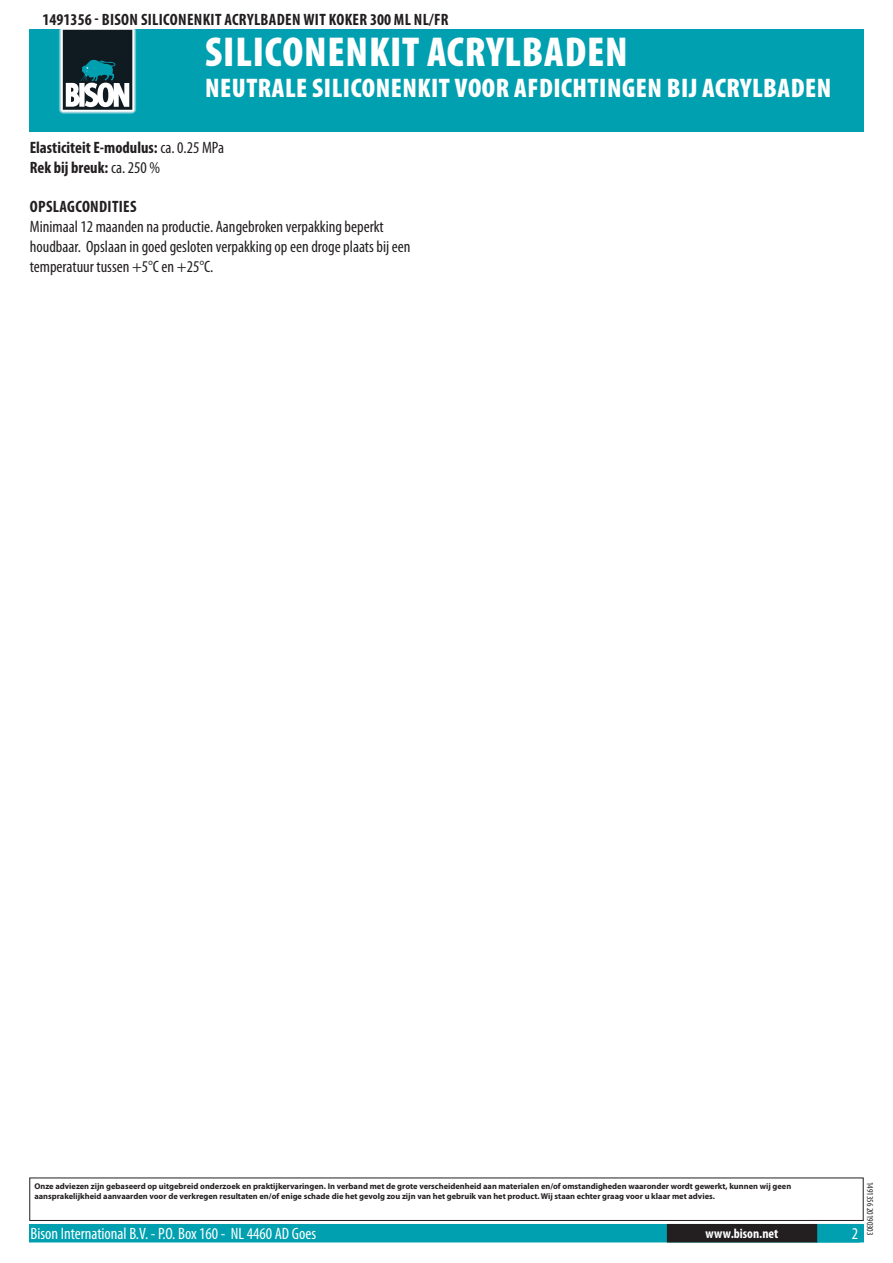
<style>
.page{position:relative;width:893px;height:1263px;background:#fff}
.page>*{position:absolute;margin:0;border:0;box-sizing:border-box;transform-origin:0 0}
.t1{font:900 condensed 42px "Myriad Pro";letter-spacing:.02em;color:#fff}
.t2{font:900 condensed 27px "Myriad Pro";letter-spacing:.02em;color:#fff}
.t3{font:condensed 16.5px/19.8px "Myriad Pro";color:#231f20}
.t4{font:700 condensed 16.5px "Myriad Pro";letter-spacing:.02em;color:#231f20}
.t5{font:700 condensed 16.5px/19.8px "Myriad Pro";color:#231f20}
.t6{font:condensed 16.5px "Myriad Pro";color:#fff}
.t7{font:700 condensed 13.5px "Myriad Pro";color:#fff}
.t8{font:condensed 9px "Myriad Pro";color:#231f20}
.t9{font:700 8.4px/10.1px "Myriad Pro";color:#231f20}
.s1{font-weight:400}
</style>
<div class="page">
<div style="left:30px;top:1225px;width:833px;height:17px;background:#00a0b0"></div>
<div style="left:29px;top:1224px;width:835px;height:18px;border:2px solid #00a0b0"></div>
<div style="left:816px;top:1224px;width:44px;height:18px;border:2px solid #00a0b0"></div>
<div style="left:668px;top:1225px;width:148px;height:17px;background:#231f20"></div>
<div style="left:667px;top:1224px;width:150px;height:18px;border:2px solid #231f20"></div>
<div style="left:29px;top:1177px;width:835px;height:44px;border:1px solid #231f20"></div>
<div style="left:30px;top:30px;width:834px;height:102px;background:#00a0b0"></div>
<svg style="left:59px;top:30px;width:78px;height:84px;background:#516970"></svg>
<h3 class="t4" style="left:43px;top:9px;width:406px">1491356 - BISON SILICONENKIT ACRYLBADEN WIT KOKER 300 ML NL/FR</h3>
<h1 class="t1" style="left:205px;top:25px;width:419px">SILICONENKIT ACRYLBADEN</h1>
<h2 class="t2" style="left:205px;top:70px;width:625px">NEUTRALE SILICONENKIT VOOR AFDICHTINGEN BIJ ACRYLBADEN</h2>
<h3 class="t5" style="left:30px;top:137px;width:196px">ELASTICITEIT E-MODULUS: <span class="s1">ca. 0.25 MPa<br></span>REK BIJ BREUK: <span class="s1">ca. 250 %</span></h3>
<h3 class="t4" style="left:30px;top:196px;width:108px">OPSLAGCONDITIES</h3>
<h3 class="t3" style="left:30px;top:216px;width:382px">Minimaal 12 maanden na productie. Aangebroken verpakking beperkt houdbaar. Opslaan in goed gesloten verpakking op een droge plaats bij een temperatuur tussen +5°C en +25°C.</h3>
<p class="t9" style="left:34px;top:1181px;width:758px">Onze adviezen zijn gebaseerd op uitgebreid onderzoek en praktijkervaringen. In verband met de grote verscheidenheid aan materialen en/of omstandigheden waaronder wordt gewerkt, kunnen wij geen aansprakelijkheid aanvaarden voor de verkregen resultaten en/of enige schade die het gevolg zou zijn van het gebruik van het product. Wij staan echter graag voor u klaar met advies.</p>
<h3 class="t6" style="left:31px;top:1224px;width:287px">Bison International B.V. - P.O. Box 160 - NL 4460 AD Goes</h3>
<h3 class="t7" style="left:706px;top:1225px;width:74px">WWW.BISON.NET</h3>
<h3 class="t6" style="left:852px;top:1224px;width:8px">2</h3>
<p class="t8" style="left:875px;top:1182px;width:55px;rotate:90deg">1491356 20190303</p>
</div>
